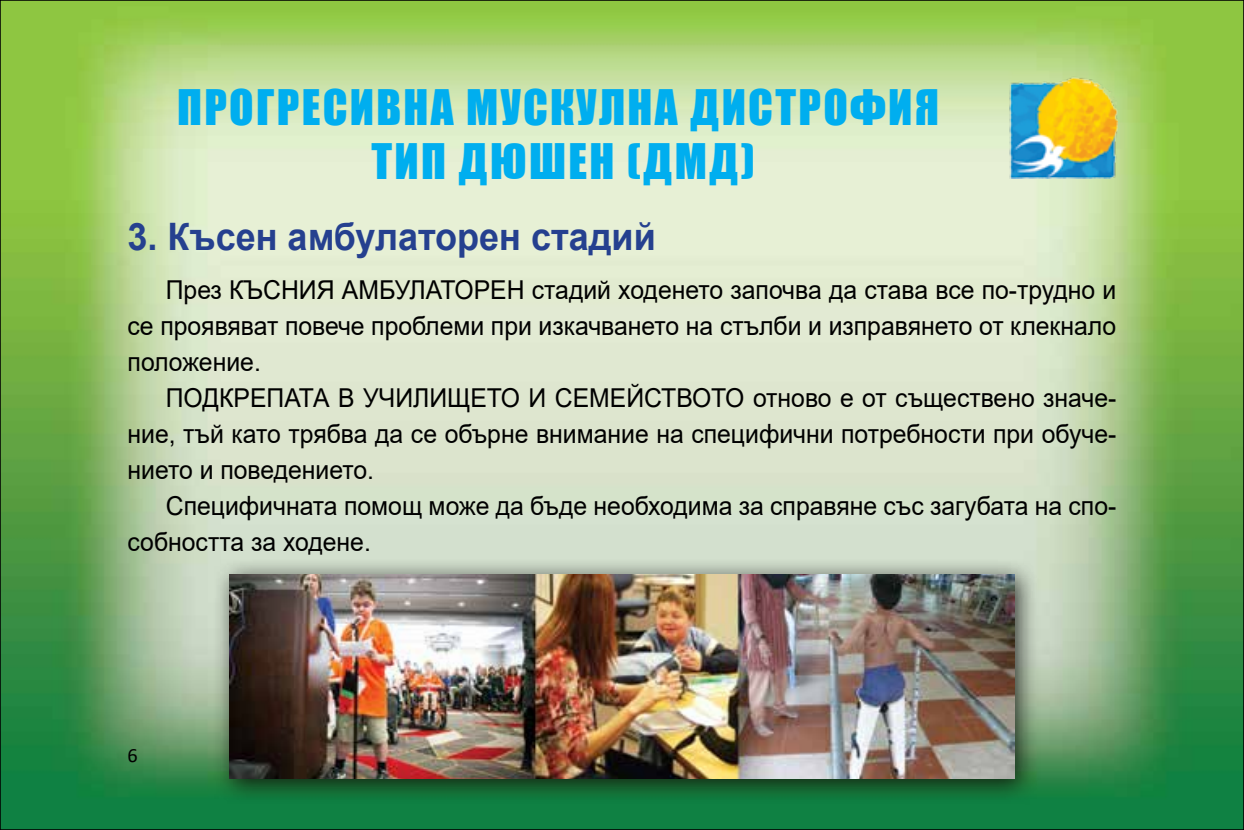
<style>
.page{position:relative;width:1244px;height:830px;background:#fff}
.page>*{position:absolute;margin:0;border:0;box-sizing:border-box;transform-origin:0 0}
.t1{font:45px/54px "Impact";letter-spacing:.05em;color:#00aeef;text-align:center}
.t2{font:700 37.8px "Arial";color:#25408f;scale:.95 1}
.t3{font:26.1px/36px "Arial";color:#000;text-align:justify;scale:.95 1}
.t4{font:20.25px "Calibri";color:#000}
</style>
<div class="page">
<img style="left:2px;top:2px;width:1240px;height:825px">
<div style="left:212px;top:557px;width:828px;height:247px;background:#000;opacity:.75"></div>
<img style="left:229px;top:574px;width:786px;height:204px">
<img style="left:1009px;top:75px;width:108px;height:104px">
<h1 class="t1" style="left:177px;top:79px;width:763px">ПРОГРЕСИВНА МУСКУЛНА ДИСТРОФИЯ<br>ТИП ДЮШЕН (ДМД)</h1>
<h2 class="t2" style="left:128px;top:210px;width:557px">3. Късен амбулаторен стадий</h2>
<p class="t3" style="left:128px;top:271px;width:1042px;text-indent:38px">През КЪСНИЯ АМБУЛАТОРЕН стадий ходенето започва да става все по-трудно и се проявяват повече проблеми при изкачването на стълби и изправянето от клекнало положение.</p>
<p class="t3" style="left:128px;top:379px;width:1042px;text-indent:38px">ПОДКРЕПАТА В УЧИЛИЩЕТО И СЕМЕЙСТВОТО отново е от съществено значе&shy;ние, тъй като трябва да се обърне внимание на специфични потребности при обуче&shy;нието и поведението.</p>
<p class="t3" style="left:128px;top:487px;width:1042px;text-indent:38px">Специфичната помощ може да бъде необходима за справяне със загубата на спо&shy;собността за ходене.</p>
<p class="t4" style="left:128px;top:741px;width:12px">6</p>
</div>
